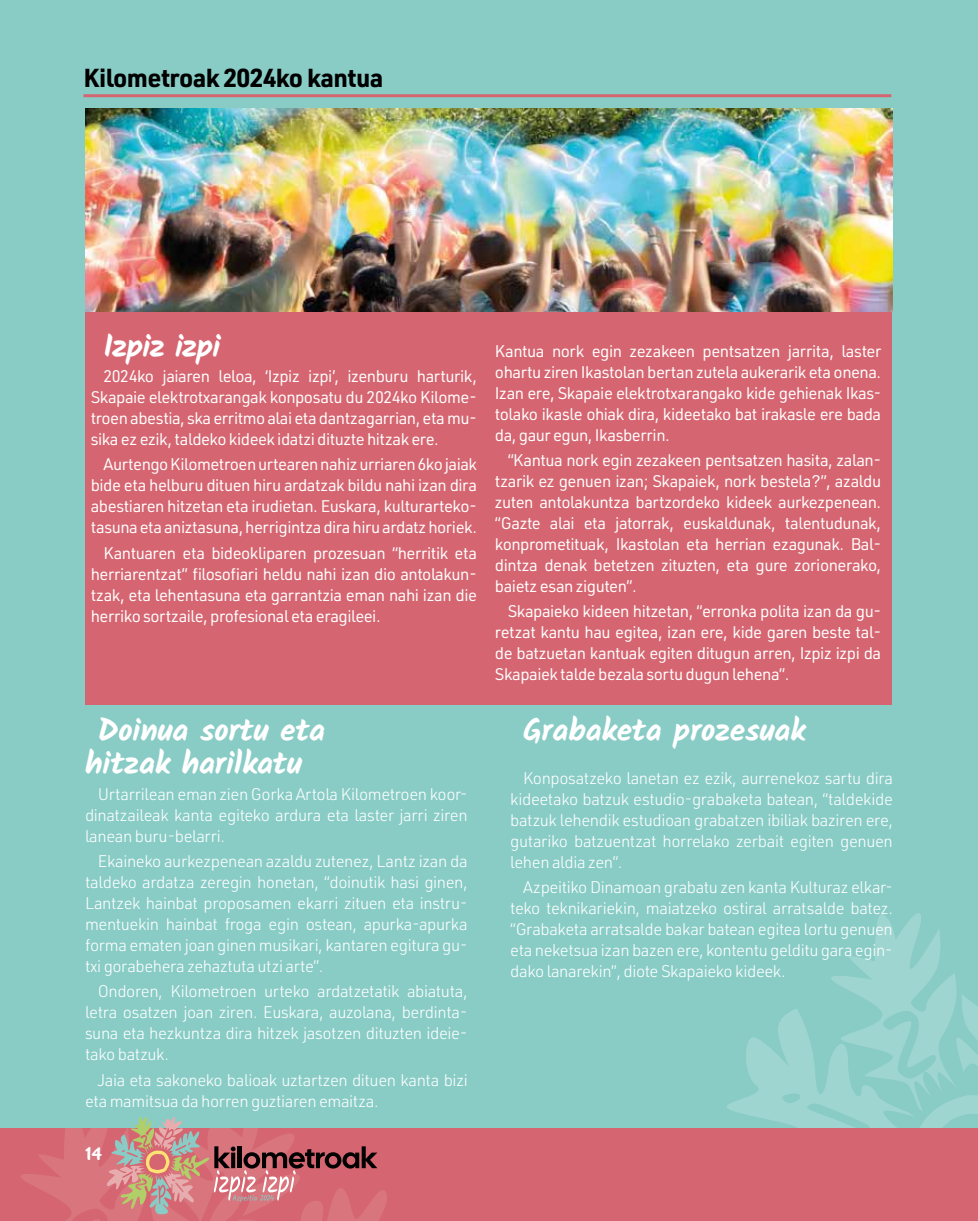
<style>
.page{position:relative;width:978px;height:1221px;background:#fff}
.page>*{position:absolute;margin:0;border:0;box-sizing:border-box;transform-origin:0 0}
.t1{font:700 31.5px/33px "Kalam";letter-spacing:-.01em;color:#fff}
.t2{font:700 31.5px "Kalam";letter-spacing:-.03em;color:#fff}
.t3{font:700 25.5px "URWDIN Arabic";letter-spacing:-.025em;color:#000}
.t4{font:19.5px "Pochi DEMO";color:#fff}
.t5{font:16.5px/21px "URWDIN Arabic";letter-spacing:-.03em;color:#fff;text-align:justify}
.t6{font:300 16.5px/21px "URWDIN Arabic";letter-spacing:-.025em;color:#fff;text-align:justify}
</style>
<div class="page">
<div style="left:0;top:0;width:978px;height:1149px;background:#89ccc6"></div>
<div style="left:85px;top:108px;width:806px;height:596px;background:#d56671"></div>
<img style="left:85px;top:108px;width:808px;height:204px">
<svg style="left:727px;top:913px;width:251px;height:215px"></svg>
<hr style="left:83px;top:94px;width:808px;height:3px;background:#d56671">
<div style="left:0;top:1128px;width:978px;height:92px;background:#d56671"></div>
<svg style="left:21px;top:1117px;width:366px;height:103px"></svg>
<h2 class="t3" style="left:83px;top:63px;width:301px">Kilometroak 2024ko kantua</h2>
<h1 class="t2" style="left:103px;top:327px;width:119px">Izpiz izpi</h1>
<p class="t5" style="left:91px;top:366px;width:388px;text-indent:13px">2024ko jaiaren leloa, ‘Izpiz izpi’, izenburu harturik, Skapaie elektrotxarangak konposatu du 2024ko Kilome&shy;troen abestia, ska erritmo alai eta dantzagarrian, eta mu&shy;sika ez ezik, taldeko kideek idatzi dituzte hitzak ere.</p>
<p class="t5" style="left:91px;top:454px;width:388px;text-indent:13px">Aurtengo Kilometroen urtearen nahiz urriaren 6ko jaiak bide eta helburu dituen hiru ardatzak bildu nahi izan dira abestiaren hitzetan eta irudietan. Euskara, kulturarteko&shy;tasuna eta aniztasuna, herrigintza dira hiru ardatz horiek.</p>
<p class="t5" style="left:91px;top:542px;width:388px;text-indent:13px">Kantuaren eta bideokliparen prozesuan “herritik eta herriarentzat” filosofiari heldu nahi izan dio antolakun&shy;tzak, eta lehentasuna eta garrantzia eman nahi izan die herriko sortzaile, profesional eta eragileei.</p>
<h1 class="t1" style="left:85px;top:714px;width:242px;text-indent:13px">Doinua sortu eta hitzak harilkatu</h1>
<p class="t6" style="left:85px;top:783px;width:384px;text-indent:13px">Urtarrilean eman zien Gorka Artola Kilometroen koor&shy;dinatzaileak kanta egiteko ardura eta laster jarri ziren lanean buru-belarri.</p>
<p class="t6" style="left:85px;top:850px;width:384px;text-indent:13px">Ekaineko aurkezpenean azaldu zutenez, Lantz izan da taldeko ardatza zeregin honetan, “doinutik hasi ginen, Lantzek hainbat proposamen ekarri zituen eta instru&shy;mentuekin hainbat froga egin ostean, apurka-apurka forma ematen joan ginen musikari, kantaren egitura gu&shy;txi gorabehera zehaztuta utzi arte”.</p>
<p class="t6" style="left:85px;top:981px;width:384px;text-indent:13px">Ondoren, Kilometroen urteko ardatzetatik abiatuta, letra osatzen joan ziren. Euskara, auzolana, berdinta&shy;suna eta hezkuntza dira hitzek jasotzen dituzten ideie&shy;tako batzuk.</p>
<p class="t6" style="left:85px;top:1069px;width:384px;text-indent:13px">Jaia eta sakoneko balioak uztartzen dituen kanta bizi eta mamitsua da horren guztiaren emaitza.</p>
<p class="t4" style="left:85px;top:1144px;width:18px">14</p>
<p class="t5" style="left:495px;top:340px;width:388px">Kantua nork egin zezakeen pentsatzen jarrita, laster ohartu ziren Ikastolan bertan zutela aukerarik eta onena.<br>Izan ere, Skapaie elektrotxarangako kide gehienak Ikas&shy;tolako ikasle ohiak dira, kideetako bat irakasle ere bada da, gaur egun, Ikasberrin.</p>
<p class="t5" style="left:495px;top:449px;width:388px;text-indent:13px">“Kantua nork egin zezakeen pentsatzen hasita, zalan&shy;tzarik ez genuen izan; Skapaiek, nork bestela?”, azaldu zuten antolakuntza bartzordeko kideek aurkezpenean. “Gazte alai eta jatorrak, euskaldunak, talentudunak, konprometituak, Ikastolan eta herrian ezagunak. Bal&shy;dintza denak betetzen zituzten, eta gure zorionerako, baietz esan ziguten”.</p>
<p class="t5" style="left:495px;top:601px;width:388px;text-indent:13px">Skapaieko kideen hitzetan, “erronka polita izan da gu&shy;retzat kantu hau egitea, izan ere, kide garen beste tal&shy;de batzuetan kantuak egiten ditugun arren, Izpiz izpi da Skapaiek talde bezala sortu dugun lehena”.</p>
<h1 class="t1" style="left:523px;top:714px;width:284px">Grabaketa prozesuak</h1>
<p class="t6" style="left:510px;top:767px;width:384px;text-indent:13px">Konposatzeko lanetan ez ezik, aurrenekoz sartu dira kideetako batzuk estudio-grabaketa batean, “taldekide batzuk lehendik estudioan grabatzen ibiliak baziren ere, gutariko batzuentzat horrelako zerbait egiten genuen lehen aldia zen”.</p>
<p class="t6" style="left:510px;top:876px;width:384px;text-indent:13px">Azpeitiko Dinamoan grabatu zen kanta Kulturaz elkar&shy;teko teknikariekin, maiatzeko ostiral arratsalde batez. “Grabaketa arratsalde bakar batean egitea lortu genuen eta neketsua izan bazen ere, kontentu gelditu gara egin&shy;dako lanarekin”, diote Skapaieko kideek.</p>
</div>
